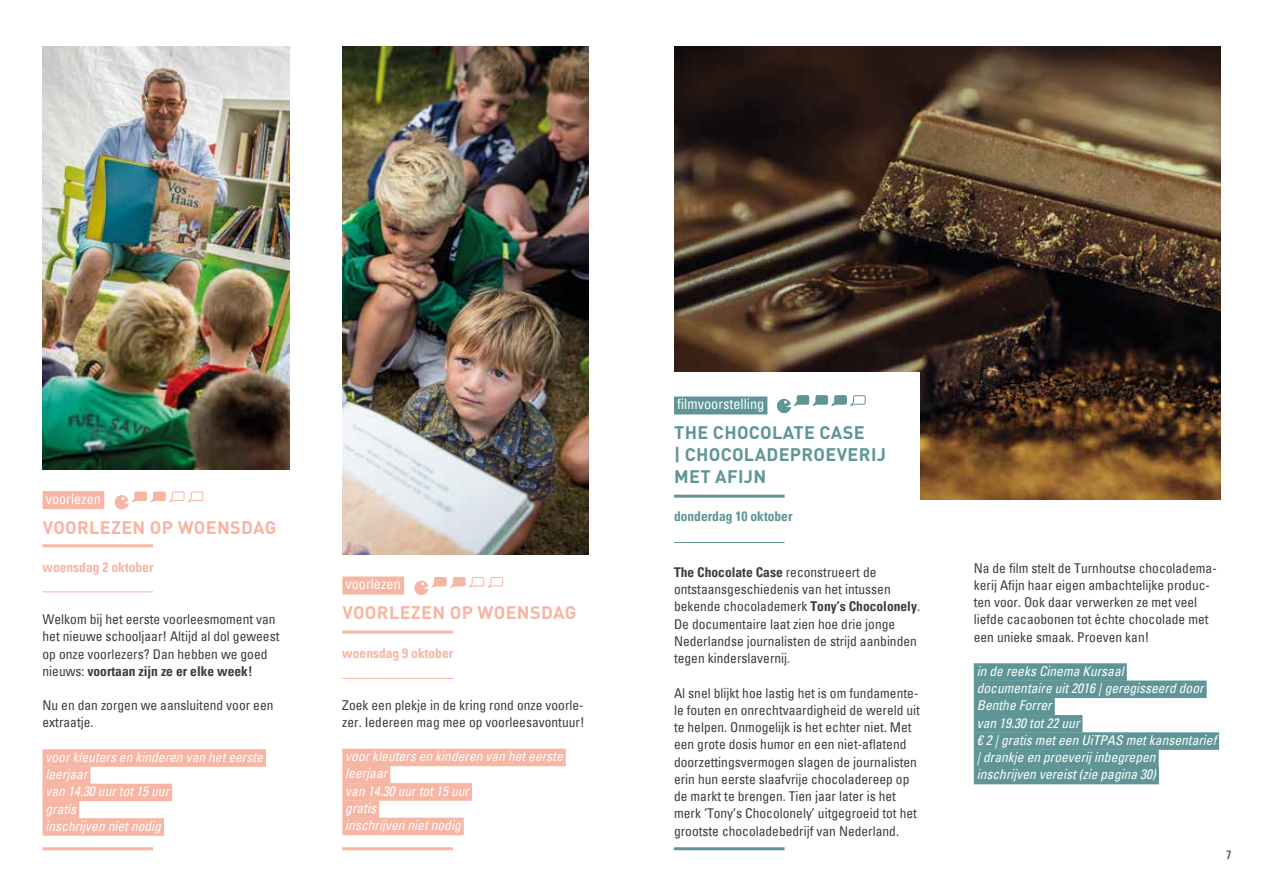
<style>
.page{position:relative;width:1263px;height:893px;background:#fff}
.page>*{position:absolute;margin:0;border:0;box-sizing:border-box;transform-origin:0 0}
.t1{font:700 18px/21.6px "DIN Pro";letter-spacing:.02em;color:#5f9596}
.t2{font:700 18px "DIN Pro";letter-spacing:.02em;color:#f7b5a4}
.t3{font:condensed 14.25px "Univers";color:#fff}
.t4{font:condensed 13.5px/17.2px "Univers";color:#3c3c3b}
.t5{font:italic condensed 13.5px/17.2px "Univers";color:#fff}
.t6{font:700 condensed 13.5px "Univers";color:#f7b5a4}
.t7{font:700 condensed 13.5px "Univers";color:#5f9596}
.t8{font:condensed 12px "Univers";color:#3c3c3b}
.s1{font-weight:700}
</style>
<div class="page">
<img style="left:674px;top:47px;width:546px;height:452px">
<div style="left:668px;top:373px;width:252px;height:520px;background:#fff"></div>
<div style="left:43px;top:491px;width:61px;height:18px;background:#f7b5a4"></div>
<div style="left:43px;top:749px;width:223px;height:18px;background:#f7b5a4"></div>
<div style="left:43px;top:766px;width:48px;height:18px;background:#f7b5a4"></div>
<div style="left:43px;top:784px;width:129px;height:17px;background:#f7b5a4"></div>
<div style="left:43px;top:801px;width:36px;height:17px;background:#f7b5a4"></div>
<div style="left:43px;top:818px;width:121px;height:18px;background:#f7b5a4"></div>
<div style="left:342px;top:576px;width:62px;height:18px;background:#f7b5a4"></div>
<div style="left:342px;top:749px;width:224px;height:17px;background:#f7b5a4"></div>
<div style="left:342px;top:766px;width:48px;height:17px;background:#f7b5a4"></div>
<div style="left:342px;top:783px;width:130px;height:18px;background:#f7b5a4"></div>
<div style="left:342px;top:800px;width:37px;height:18px;background:#f7b5a4"></div>
<div style="left:342px;top:818px;width:122px;height:17px;background:#f7b5a4"></div>
<hr style="left:43px;top:847px;width:110px;height:3px;background:#f7b5a4">
<hr style="left:43px;top:544px;width:110px;height:3px;background:#f7b5a4">
<hr style="left:43px;top:591px;width:110px;height:1px;background:#f7b5a4">
<img style="left:43px;top:47px;width:246px;height:422px">
<hr style="left:342px;top:631px;width:111px;height:3px;background:#f7b5a4">
<hr style="left:342px;top:678px;width:111px;height:1px;background:#f7b5a4">
<img style="left:342px;top:47px;width:247px;height:508px">
<svg style="left:115px;top:492px;width:88px;height:17px"></svg>
<svg style="left:414px;top:577px;width:89px;height:18px"></svg>
<hr style="left:342px;top:847px;width:111px;height:3px;background:#f7b5a4">
<div style="left:974px;top:663px;width:153px;height:18px;background:#5f9596"></div>
<div style="left:974px;top:680px;width:233px;height:18px;background:#5f9596"></div>
<div style="left:974px;top:698px;width:81px;height:17px;background:#5f9596"></div>
<div style="left:974px;top:715px;width:108px;height:18px;background:#5f9596"></div>
<div style="left:974px;top:732px;width:245px;height:18px;background:#5f9596"></div>
<div style="left:974px;top:749px;width:185px;height:18px;background:#5f9596"></div>
<div style="left:974px;top:767px;width:185px;height:17px;background:#5f9596"></div>
<hr style="left:674px;top:847px;width:110px;height:3px;background:#5f9596">
<div style="left:674px;top:396px;width:93px;height:18px;background:#5f9596"></div>
<hr style="left:674px;top:495px;width:110px;height:3px;background:#5f9596">
<hr style="left:674px;top:542px;width:110px;height:1px;background:#5f9596">
<svg style="left:777px;top:395px;width:89px;height:18px"></svg>
<p class="t3" style="left:46px;top:489px;width:57px">voorlezen</p>
<h1 class="t2" style="left:43px;top:512px;width:235px">VOORLEZEN OP WOENSDAG</h1>
<p class="t6" style="left:43px;top:559px;width:112px">woensdag 2 oktober</p>
<p class="t4" style="left:43px;top:611px;width:238px">Welkom bij het eerste voorleesmoment van het nieuwe schooljaar! Altijd al dol geweest op onze voorlezers? Dan hebben we goed nieuws: <span class="s1">voortaan zijn ze er elke week!</span></p>
<p class="t4" style="left:43px;top:697px;width:232px">Nu en dan zorgen we aansluitend voor een extraatje.</p>
<p class="t5" style="left:46px;top:748px;width:219px">voor kleuters en kinderen van het eerste leerjaar<br>van 14.30 uur tot 15 uur<br>gratis<br>inschrijven niet nodig</p>
<p class="t3" style="left:345px;top:575px;width:57px">voorlezen</p>
<h1 class="t2" style="left:342px;top:598px;width:235px">VOORLEZEN OP WOENSDAG</h1>
<p class="t6" style="left:342px;top:645px;width:112px">woensdag 9 oktober</p>
<p class="t4" style="left:342px;top:696px;width:244px">Zoek een plekje in de kring rond onze voorle&shy;zer. Iedereen mag mee op voorleesavontuur!</p>
<p class="t5" style="left:345px;top:747px;width:219px">voor kleuters en kinderen van het eerste leerjaar<br>van 14.30 uur tot 15 uur<br>gratis<br>inschrijven niet nodig</p>
<p class="t3" style="left:677px;top:395px;width:89px">filmvoorstelling</p>
<h1 class="t1" style="left:674px;top:420px;width:214px">THE CHOCOLATE CASE<br>| CHOCOLADEPROEVERIJ<br>MET AFIJN</h1>
<p class="t7" style="left:674px;top:508px;width:120px">donderdag 10 oktober</p>
<p class="t4" style="left:674px;top:563px;width:247px"><span class="s1">The Chocolate Case</span> reconstrueert de ontstaansgeschiedenis van het intussen bekende chocolademerk <span class="s1">Tony’s Chocolonely</span>.<br>De documentaire laat zien hoe drie jonge Nederlandse journalisten de strijd aanbinden tegen kinderslavernij.</p>
<p class="t4" style="left:674px;top:684px;width:247px">Al snel blijkt hoe lastig het is om fundamente&shy;le fouten en onrechtvaardigheid de wereld uit te helpen. Onmogelijk is het echter niet. Met een grote dosis humor en een niet-aflatend doorzettingsvermogen slagen de journalisten erin hun eerste slaafvrije chocoladereep op de markt te brengen. Tien jaar later is het merk ‘Tony’s Chocolonely’ uitgegroeid tot het grootste chocoladebedrijf van Nederland.</p>
<p class="t4" style="left:974px;top:559px;width:244px">Na de film stelt de Turnhoutse chocoladema&shy;kerij Afijn haar eigen ambachtelijke produc&shy;ten voor. Ook daar verwerken ze met veel liefde cacaobonen tot échte chocolade met een unieke smaak. Proeven kan!</p>
<p class="t5" style="left:977px;top:662px;width:241px">in de reeks Cinema Kursaal<br>documentaire uit 2016 | geregisseerd door<br>Benthe Forrer<br>van 19.30 tot 22 uur<br>€ 2 | gratis met een UiTPAS met kansentarief | drankje en proeverij inbegrepen inschrijven vereist (zie pagina 30)</p>
<p class="t8" style="left:1226px;top:847px;width:7px">7</p>
</div>
